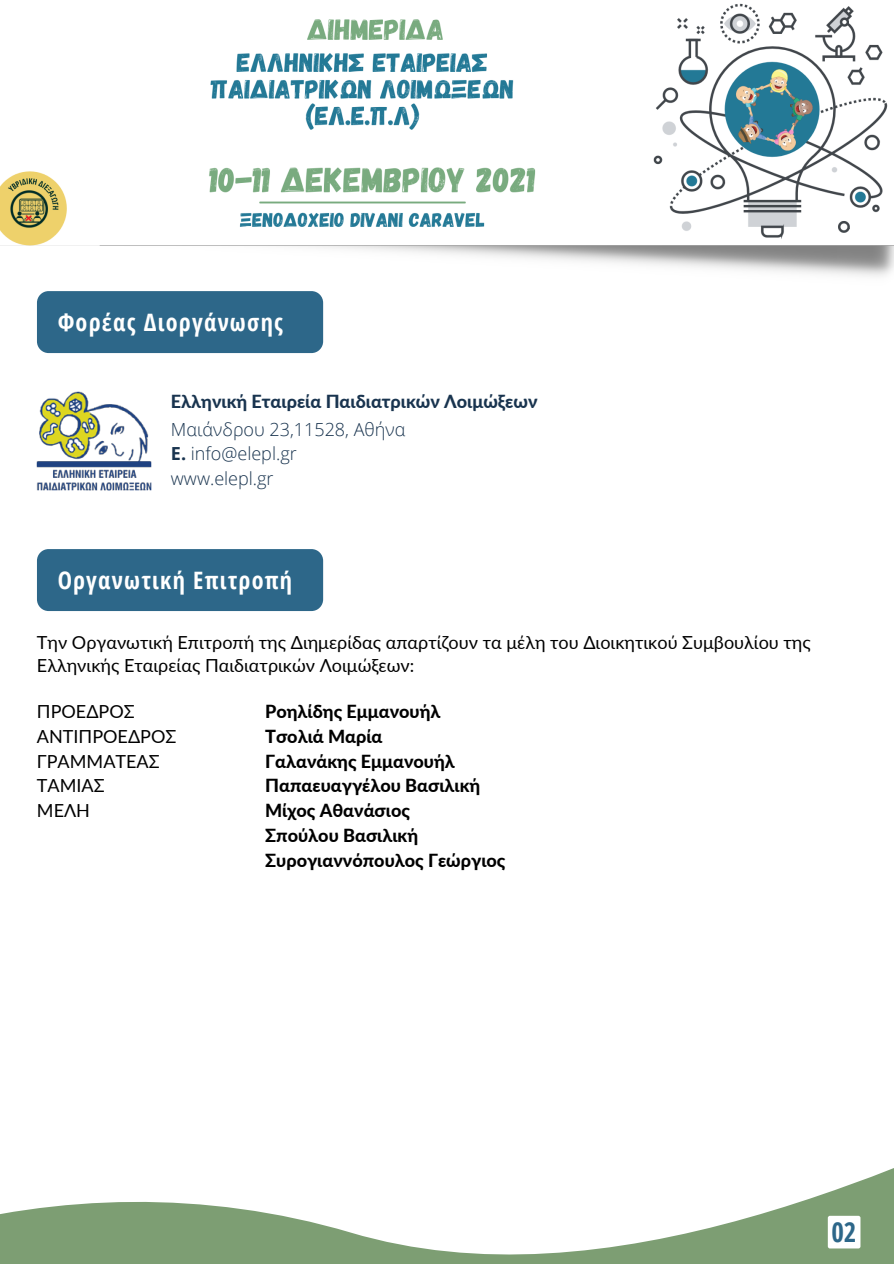
<style>
.page{position:relative;width:894px;height:1264px;background:#fff}
.page>*{position:absolute;margin:0;border:0;box-sizing:border-box;transform-origin:0 0}
.t1{font:700 27px "Open Sans Condensed";color:#2d6789}
.t2{font:700 24px "Open Sans Condensed";letter-spacing:.05em;color:#fff}
.t3{font:18px/22.5px "Lato";color:#000}
.t4{font:800 18px/24.8px "Lato";color:#000}
.t5{font:300 18px "Open Sans";color:#19344f}
.t6{font:800 18px "Lato";color:#19344f}
.s1{font-weight:700}
</style>
<div class="page">
<svg style="left:0;top:1168px;width:893px;height:95px"></svg>
<div style="left:37px;top:291px;width:286px;height:62px;background:#2d6789;border-radius:12px"></div>
<div style="left:827px;top:1215px;width:33px;height:33px;background:#fff;border-radius:2px"></div>
<img style="left:0;top:3px;width:893px;height:274px">
<img style="left:37px;top:391px;width:115px;height:99px">
<div style="left:37px;top:549px;width:286px;height:62px;background:#2d6789;border-radius:12px"></div>
<p class="t2" style="left:58px;top:305px;width:226px">Φορέας Διοργάνωσης</p>
<p class="t6" style="left:171px;top:390px;width:368px">Ελληνική Εταιρεία Παιδιατρικών Λοιμώξεων</p>
<p class="t5" style="left:171px;top:416px;width:236px">Μαιάνδρου 23,11528, Αθήνα</p>
<p class="t5" style="left:171px;top:441px;width:127px"><span class="s1">E.</span> info@elepl.gr</p>
<p class="t5" style="left:171px;top:466px;width:104px">www.elepl.gr</p>
<p class="t2" style="left:58px;top:563px;width:236px">Οργανωτική Επιτροπή</p>
<p class="t3" style="left:37px;top:631px;width:775px">Την Οργανωτική Επιτροπή της Διημερίδας απαρτίζουν τα μέλη του Διοικητικού Συμβουλίου της<br>Ελληνικής Εταιρείας Παιδιατρικών Λοιμώξεων:</p>
<p class="t3" style="left:37px;top:700px;width:99px">ΠΡΟΕΔΡΟΣ</p>
<p class="t3" style="left:37px;top:724px;width:141px">ΑΝΤΙΠΡΟΕΔΡΟΣ</p>
<p class="t3" style="left:37px;top:749px;width:124px">ΓΡΑΜΜΑΤΕΑΣ</p>
<p class="t3" style="left:37px;top:774px;width:69px">ΤΑΜΙΑΣ</p>
<p class="t3" style="left:37px;top:799px;width:55px">ΜΕΛΗ</p>
<p class="t4" style="left:265px;top:698px;width:177px">Ροηλίδης Εμμανουήλ</p>
<p class="t4" style="left:265px;top:723px;width:119px">Τσολιά Μαρία</p>
<p class="t4" style="left:265px;top:748px;width:191px">Γαλανάκης Εμμανουήλ</p>
<p class="t4" style="left:265px;top:773px;width:217px">Παπαευαγγέλου Βασιλική</p>
<p class="t4" style="left:265px;top:797px;width:242px">Μίχος Αθανάσιος<br>Σπούλου Βασιλική<br>Συρογιαννόπουλος Γεώργιος</p>
<p class="t1" style="left:831px;top:1213px;width:26px">02</p>
</div>
